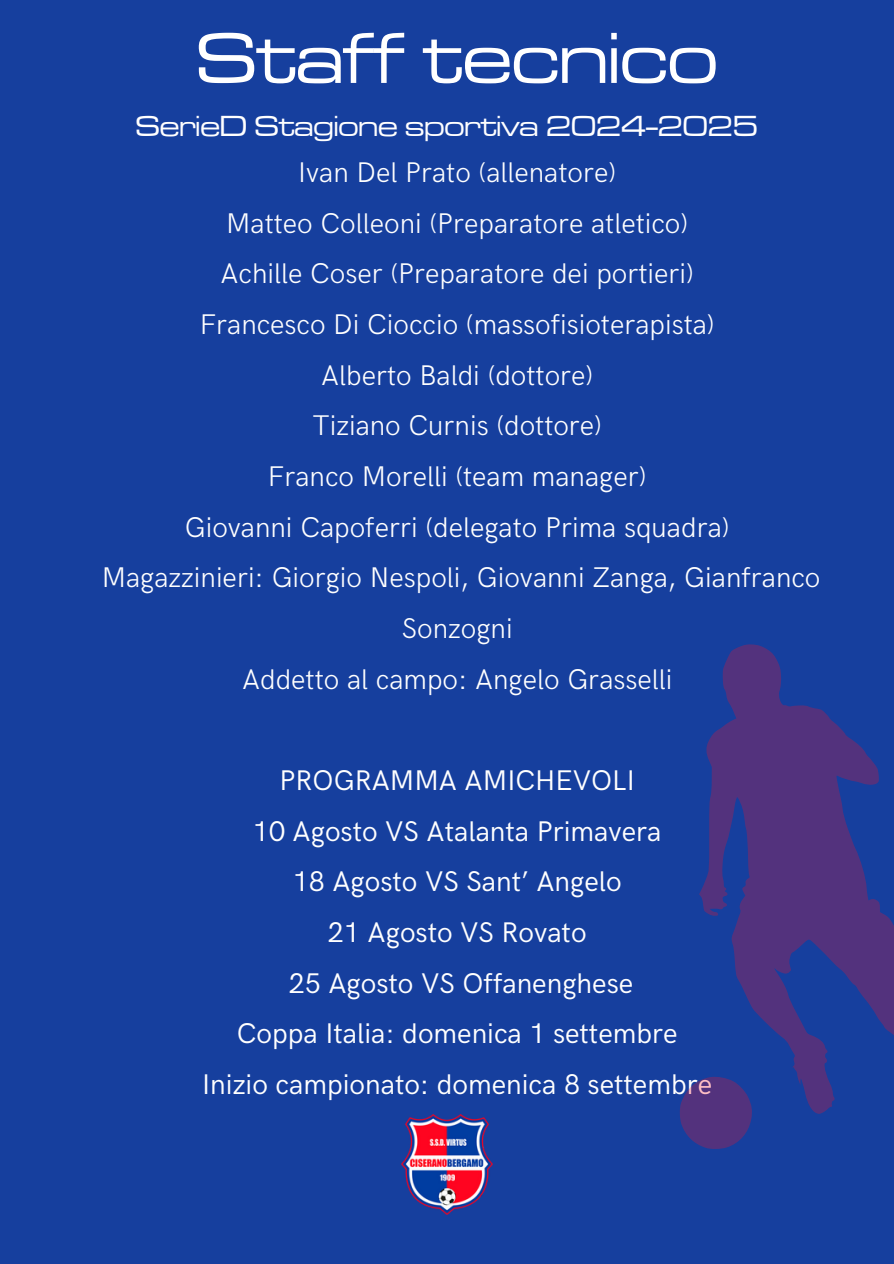
<style>
.page{position:relative;width:894px;height:1264px;background:#fff}
.page>*{position:absolute;margin:0;border:0;box-sizing:border-box;transform-origin:0 0}
.t1{font:500 expanded 75px "Microgramma Com";color:#fff}
.t2{font:500 expanded 30px "Microgramma Com";color:#fff}
.t3{font:300 28.5px/50.7px "HK Grotesk";color:#fff;text-align:center}
.t4{font:28.5px "HK Grotesk";color:#fff}
</style>
<div class="page">
<div style="left:0;top:0;width:893px;height:1263px;background:#163f9e"></div>
<img style="left:401px;top:1114px;width:91px;height:100px">
<svg style="left:699px;top:644px;width:194px;height:470px;fill:#51327e"></svg>
<svg style="left:680px;top:1075px;width:72px;height:74px"></svg>
<h1 class="t1" style="left:196px;top:7px;width:522px">Staff tecnico</h1>
<p class="t2" style="left:136px;top:106px;width:623px">SerieD Stagione sportiva 2024-2025</p>
<p class="t3" style="left:298px;top:148px;width:319px">Ivan Del Prato (allenatore)</p>
<p class="t3" style="left:226px;top:199px;width:463px">Matteo Colleoni (Preparatore atletico)</p>
<p class="t3" style="left:220px;top:249px;width:475px">Achille Coser (Preparatore dei portieri)</p>
<p class="t3" style="left:200px;top:300px;width:516px">Francesco Di Cioccio (massofisioterapista)</p>
<p class="t3" style="left:321px;top:351px;width:274px">Alberto Baldi (dottore)</p>
<p class="t3" style="left:312px;top:401px;width:291px">Tiziano Curnis (dottore)</p>
<p class="t3" style="left:268px;top:452px;width:380px">Franco Morelli (team manager)</p>
<p class="t3" style="left:185px;top:503px;width:546px">Giovanni Capoferri (delegato Prima squadra)</p>
<p class="t3" style="left:102px;top:553px;width:720px">Magazzinieri: Giorgio Nespoli, Giovanni Zanga, Gianfranco<br>Sonzogni</p>
<p class="t3" style="left:242px;top:654px;width:431px">Addetto al campo: Angelo Grasselli</p>
<p class="t4" style="left:279px;top:764px;width:356px">PROGRAMMA AMICHEVOLI</p>
<p class="t4" style="left:253px;top:815px;width:410px">10 Agosto VS Atalanta Primavera</p>
<p class="t4" style="left:292px;top:865px;width:330px">18 Agosto VS Sant’ Angelo</p>
<p class="t4" style="left:328px;top:916px;width:260px">21 Agosto VS Rovato</p>
<p class="t4" style="left:289px;top:966px;width:346px">25 Agosto VS Offanenghese</p>
<p class="t4" style="left:237px;top:1017px;width:442px">Coppa Italia: domenica 1 settembre</p>
<h2 class="t4" style="left:202px;top:1068px;width:511px">Inizio campionato: domenica 8 settembre</h2>
</div>
